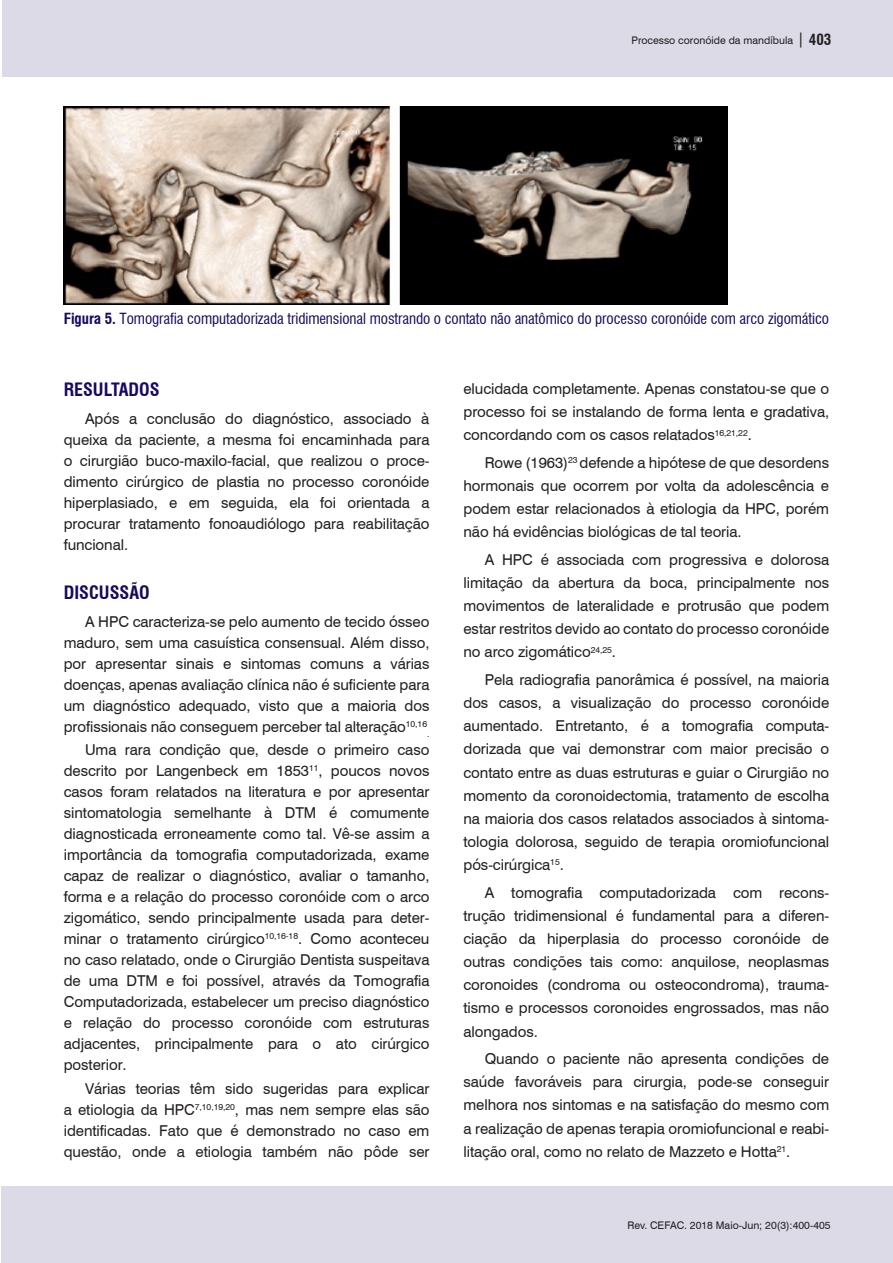
<style>
.page{position:relative;width:893px;height:1263px;background:#fff}
.page>*{position:absolute;margin:0;border:0;box-sizing:border-box;transform-origin:0 0}
.Nivel_1{font:700 condensed 18px "Swiss 721 BT";color:#18085f}
.Corpo_do_texto{font:15px/21px "Swiss 721 BT";letter-spacing:-.005em;color:#231f20;text-align:justify}
.Titulo_tabelas_e_gr{font:condensed 15px "Swiss 721 BT";letter-spacing:-.005em;color:#18085f}
.t1{font:10.5px "Swiss 721 BT";color:#231f20}
.Corpo_do_texto-2{font:8.7px "Swiss 721 BT";color:#231f20}
.s1{font-size:15px}
.s2{font-weight:700;font-stretch:condensed;font-size:15px}
.s3{font-weight:700}
</style>
<div class="page">
<div style="left:1px;top:1186px;width:892px;height:77px;background:#dcdae7"></div>
<div style="left:2px;top:0;width:891px;height:77px;background:#dcdae7"></div>
<img style="left:64px;top:106px;width:664px;height:198px">
<p class="t1" style="left:631px;top:33px;width:201px">Processo coronóide da mandíbula <span class="s1">|</span> <span class="s2">403</span></p>
<p class="Titulo_tabelas_e_gr" style="left:64px;top:309px;width:767px"><span class="s3">Figura 5.</span> Tomografia computadorizada tridimensional mostrando o contato não anatômico do processo coronóide com arco zigomático</p>
<p class="Nivel_1" style="left:64px;top:379px;width:97px">RESULTADOS</p>
<p class="Corpo_do_texto" style="left:64px;top:408px;width:367px;text-indent:21px">Após a conclusão do diagnóstico, associado à queixa da paciente, a mesma foi encaminhada para o cirurgião buco-maxilo-facial, que realizou o proce&shy;dimento cirúrgico de plastia no processo coronóide hiperplasiado, e em seguida, ela foi orientada a procurar tratamento fonoaudiólogo para reabilitação funcional.</p>
<p class="Nivel_1" style="left:64px;top:582px;width:88px">DISCUSSÃO</p>
<p class="Corpo_do_texto" style="left:64px;top:610px;width:367px;text-indent:21px">A HPC caracteriza-se pelo aumento de tecido ósseo maduro, sem uma casuística consensual. Além disso, por apresentar sinais e sintomas comuns a várias doenças, apenas avaliação clínica não é suficiente para um diagnóstico adequado, visto que a maioria dos profissionais não conseguem perceber tal alteração<sup>10,16</sup></p>
<p class="Corpo_do_texto-2" style="left:427px;top:728px;width:4px">.</p>
<p class="Corpo_do_texto" style="left:64px;top:739px;width:367px;text-indent:21px">Uma rara condição que, desde o primeiro caso descrito por Langenbeck em 1853<sup>11</sup>, poucos novos casos foram relatados na literatura e por apresentar sintomatologia semelhante à DTM é comumente diagnosticada erroneamente como tal. Vê-se assim a importância da tomografia computadorizada, exame capaz de realizar o diagnóstico, avaliar o tamanho, forma e a relação do processo coronóide com o arco zigomático, sendo principalmente usada para deter&shy;minar o tratamento cirúrgico<sup>10,16-18</sup>. Como aconteceu no caso relatado, onde o Cirurgião Dentista suspeitava de uma DTM e foi possível, através da Tomografia Computadorizada, estabelecer um preciso diagnóstico e relação do processo coronóide com estruturas adjacentes, principalmente para o ato cirúrgico posterior.</p>
<p class="Corpo_do_texto" style="left:64px;top:1077px;width:367px;text-indent:21px">Várias teorias têm sido sugeridas para explicar a etiologia da HPC<sup>7,10,19,20</sup>, mas nem sempre elas são identificadas. Fato que é demonstrado no caso em questão, onde a etiologia também não pôde ser</p>
<p class="Corpo_do_texto" style="left:463px;top:377px;width:367px;line-height:23.1px">elucidada completamente. Apenas constatou-se que o processo foi se instalando de forma lenta e gradativa, concordando com os casos relatados<sup>16,21,22</sup>.</p>
<p class="Corpo_do_texto" style="left:463px;top:450px;width:367px;line-height:23.1px;text-indent:21px">Rowe (1963)<sup>23</sup> defende a hipótese de que desordens hormonais que ocorrem por volta da adolescência e podem estar relacionados à etiologia da HPC, porém não há evidências biológicas de tal teoria.</p>
<p class="Corpo_do_texto" style="left:463px;top:547px;width:367px;line-height:23.1px;text-indent:21px">A HPC é associada com progressiva e dolorosa limitação da abertura da boca, principalmente nos movimentos de lateralidade e protrusão que podem estar restritos devido ao contato do processo coronóide no arco zigomático<sup>24,25</sup>.</p>
<p class="Corpo_do_texto" style="left:463px;top:667px;width:367px;line-height:23.1px;text-indent:21px">Pela radiografia panorâmica é possível, na maioria dos casos, a visualização do processo coronóide aumentado. Entretanto, é a tomografia computa&shy;dorizada que vai demonstrar com maior precisão o contato entre as duas estruturas e guiar o Cirurgião no momento da coronoidectomia, tratamento de escolha na maioria dos casos relatados associados à sintoma&shy;tologia dolorosa, seguido de terapia oromiofuncional pós-cirúrgica<sup>15</sup>.</p>
<p class="Corpo_do_texto" style="left:463px;top:880px;width:367px;line-height:23.1px;text-indent:21px">A tomografia computadorizada com recons&shy;trução tridimensional é fundamental para a diferen&shy;ciação da hiperplasia do processo coronóide de outras condições tais como: anquilose, neoplasmas coronoides (condroma ou osteocondroma), trauma&shy;tismo e processos coronoides engrossados, mas não alongados.</p>
<p class="Corpo_do_texto" style="left:463px;top:1046px;width:367px;line-height:23.1px;text-indent:21px">Quando o paciente não apresenta condições de saúde favoráveis para cirurgia, pode-se conseguir melhora nos sintomas e na satisfação do mesmo com a realização de apenas terapia oromiofuncional e reabi&shy;litação oral, como no relato de Mazzeto e Hotta<sup>21</sup>.</p>
<p class="t1" style="left:627px;top:1218px;width:205px">Rev. CEFAC. 2018 Maio-Jun; 20(3):400-405</p>
</div>
